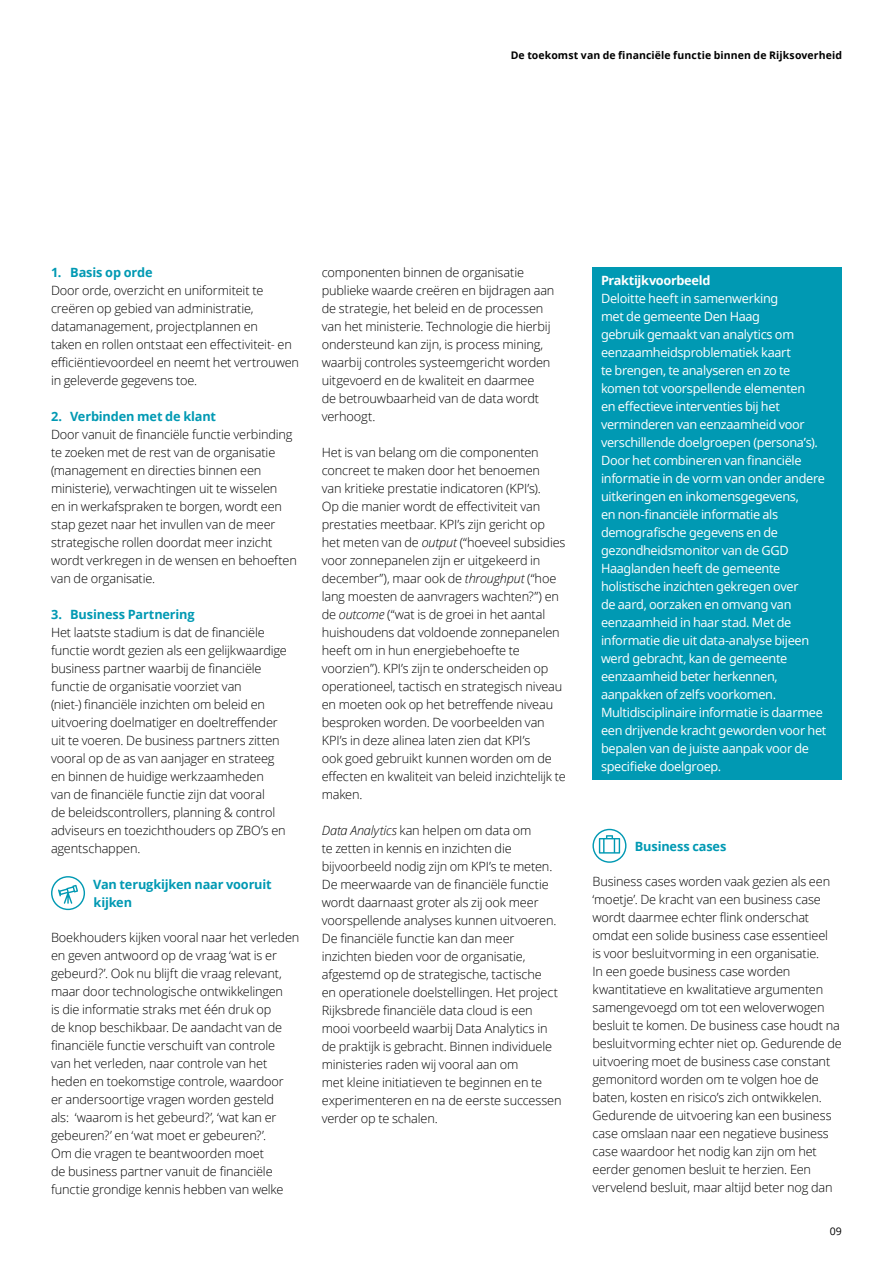
<style>
.page{position:relative;width:893px;height:1263px;background:#fff}
.page>*{position:absolute;margin:0;border:0;box-sizing:border-box;transform-origin:0 0}
.t1{font:300 12.75px/18px "Open Sans";letter-spacing:-.01em;color:#000}
.t2{font:12.75px/18px "Open Sans";letter-spacing:-.025em;color:#fff}
.t3{font:700 12.75px/18px "Open Sans";letter-spacing:-.01em;color:#0099b3}
.t4{font:700 12.75px "Open Sans";letter-spacing:-.03em;color:#fff}
.t5{font:700 10.5px "Open Sans";letter-spacing:.01em;color:#000}
.t6{font:10.5px "Open Sans";color:#000}
.s1{font-style:italic}
</style>
<div class="page">
<svg style="left:51px;top:876px;width:34px;height:34px"></svg>
<div style="left:592px;top:267px;width:250px;height:513px;background:#0099b3"></div>
<svg style="left:592px;top:829px;width:34px;height:34px"></svg>
<p class="t5" style="left:511px;top:48px;width:333px">De toekomst van de financiële functie binnen de Rijksoverheid</p>
<p class="t3" style="left:51px;top:263px;width:103px">1. Basis op orde</p>
<p class="t1" style="left:51px;top:281px;width:250px">Door orde, overzicht en uniformiteit te creëren op gebied van administratie, datamanagement, projectplannen en<br>taken en rollen ontstaat een effectiviteit- en efficiëntievoordeel en neemt het vertrouwen in geleverde gegevens toe.</p>
<p class="t3" style="left:51px;top:407px;width:167px">2. Verbinden met de klant</p>
<p class="t1" style="left:51px;top:425px;width:247px">Door vanuit de financiële functie verbinding te zoeken met de rest van de organisatie (management en directies binnen een ministerie), verwachtingen uit te wisselen<br>en in werkafspraken te borgen, wordt een stap gezet naar het invullen van de meer strategische rollen doordat meer inzicht wordt verkregen in de wensen en behoeften van de organisatie.</p>
<p class="t3" style="left:51px;top:605px;width:145px">3. Business Partnering</p>
<p class="t1" style="left:51px;top:623px;width:237px">Het laatste stadium is dat de financiële functie wordt gezien als een gelijkwaardige business partner waarbij de financiële functie de organisatie voorziet van<br>(niet-) financiële inzichten om beleid en uitvoering doelmatiger en doeltreffender uit te voeren. De business partners zitten vooral op de as van aanjager en strateeg en binnen de huidige werkzaamheden van de financiële functie zijn dat vooral<br>de beleidscontrollers, planning &amp; control adviseurs en toezichthouders op ZBO’s en agentschappen.</p>
<p class="t3" style="left:93px;top:875px;width:180px">Van terugkijken naar vooruit kijken</p>
<p class="t1" style="left:51px;top:928px;width:250px">Boekhouders kijken vooral naar het verleden en geven antwoord op de vraag ‘wat is er gebeurd?’. Ook nu blijft die vraag relevant, maar door technologische ontwikkelingen<br>is die informatie straks met één druk op<br>de knop beschikbaar. De aandacht van de financiële functie verschuift van controle<br>van het verleden, naar controle van het heden en toekomstige controle, waardoor<br>er andersoortige vragen worden gesteld<br>als: ‘waarom is het gebeurd?’, ‘wat kan er gebeuren?’ en ‘wat moet er gebeuren?’.<br>Om die vragen te beantwoorden moet<br>de business partner vanuit de financiële functie grondige kennis hebben van welke</p>
<p class="t1" style="left:322px;top:263px;width:234px">componenten binnen de organisatie publieke waarde creëren en bijdragen aan de strategie, het beleid en de processen van het ministerie. Technologie die hierbij ondersteund kan zijn, is process mining, waarbij controles systeemgericht worden uitgevoerd en de kwaliteit en daarmee<br>de betrouwbaarheid van de data wordt verhoogt.</p>
<p class="t1" style="left:322px;top:443px;width:245px">Het is van belang om die componenten concreet te maken door het benoemen<br>van kritieke prestatie indicatoren (KPI’s).<br>Op die manier wordt de effectiviteit van prestaties meetbaar. KPI’s zijn gericht op het meten van de <span class="s1">output</span> (“hoeveel subsidies voor zonnepanelen zijn er uitgekeerd in december”), maar ook de <span class="s1">throughput</span> (“hoe lang moesten de aanvragers wachten?”) en de <span class="s1">outcome</span> (“wat is de groei in het aantal huishoudens dat voldoende zonnepanelen heeft om in hun energiebehoefte te voorzien”). KPI’s zijn te onderscheiden op operationeel, tactisch en strategisch niveau en moeten ook op het betreffende niveau besproken worden. De voorbeelden van KPI’s in deze alinea laten zien dat KPI’s<br>ook goed gebruikt kunnen worden om de effecten en kwaliteit van beleid inzichtelijk te maken.</p>
<p class="t1" style="left:322px;top:821px;width:241px"><span class="s1">Data Analytics</span> kan helpen om data om<br>te zetten in kennis en inzichten die bijvoorbeeld nodig zijn om KPI’s te meten.<br>De meerwaarde van de financiële functie wordt daarnaast groter als zij ook meer voorspellende analyses kunnen uitvoeren.<br>De financiële functie kan dan meer inzichten bieden voor de organisatie, afgestemd op de strategische, tactische<br>en operationele doelstellingen. Het project Rijksbrede financiële data cloud is een mooi voorbeeld waarbij Data Analytics in de praktijk is gebracht. Binnen individuele ministeries raden wij vooral aan om<br>met kleine initiatieven te beginnen en te experimenteren en na de eerste successen verder op te schalen.</p>
<p class="t4" style="left:601px;top:272px;width:111px">Praktijkvoorbeeld</p>
<p class="t2" style="left:601px;top:289px;width:227px">Deloitte heeft in samenwerking<br>met de gemeente Den Haag<br>gebruik gemaakt van analytics om eenzaamheidsproblematiek kaart<br>te brengen, te analyseren en zo te komen tot voorspellende elementen<br>en effectieve interventies bij het verminderen van eenzaamheid voor verschillende doelgroepen (persona’s).<br>Door het combineren van financiële informatie in de vorm van onder andere uitkeringen en inkomensgegevens,<br>en non-financiële informatie als demografische gegevens en de gezondheidsmonitor van de GGD Haaglanden heeft de gemeente holistische inzichten gekregen over<br>de aard, oorzaken en omvang van eenzaamheid in haar stad. Met de informatie die uit data-analyse bijeen werd gebracht, kan de gemeente eenzaamheid beter herkennen, aanpakken of zelfs voorkomen.<br>Multidisciplinaire informatie is daarmee een drijvende kracht geworden voor het bepalen van de juiste aanpak voor de specifieke doelgroep.</p>
<p class="t3" style="left:635px;top:837px;width:93px">Business cases</p>
<p class="t1" style="left:592px;top:872px;width:251px">Business cases worden vaak gezien als een ‘moetje’. De kracht van een business case wordt daarmee echter flink onderschat omdat een solide business case essentieel<br>is voor besluitvorming in een organisatie.<br>In een goede business case worden kwantitatieve en kwalitatieve argumenten samengevoegd om tot een weloverwogen besluit te komen. De business case houdt na besluitvorming echter niet op. Gedurende de uitvoering moet de business case constant gemonitord worden om te volgen hoe de baten, kosten en risico’s zich ontwikkelen.<br>Gedurende de uitvoering kan een business case omslaan naar een negatieve business case waardoor het nodig kan zijn om het eerder genomen besluit te herzien. Een vervelend besluit, maar altijd beter nog dan</p>
<p class="t6" style="left:830px;top:1224px;width:14px">09</p>
</div>
